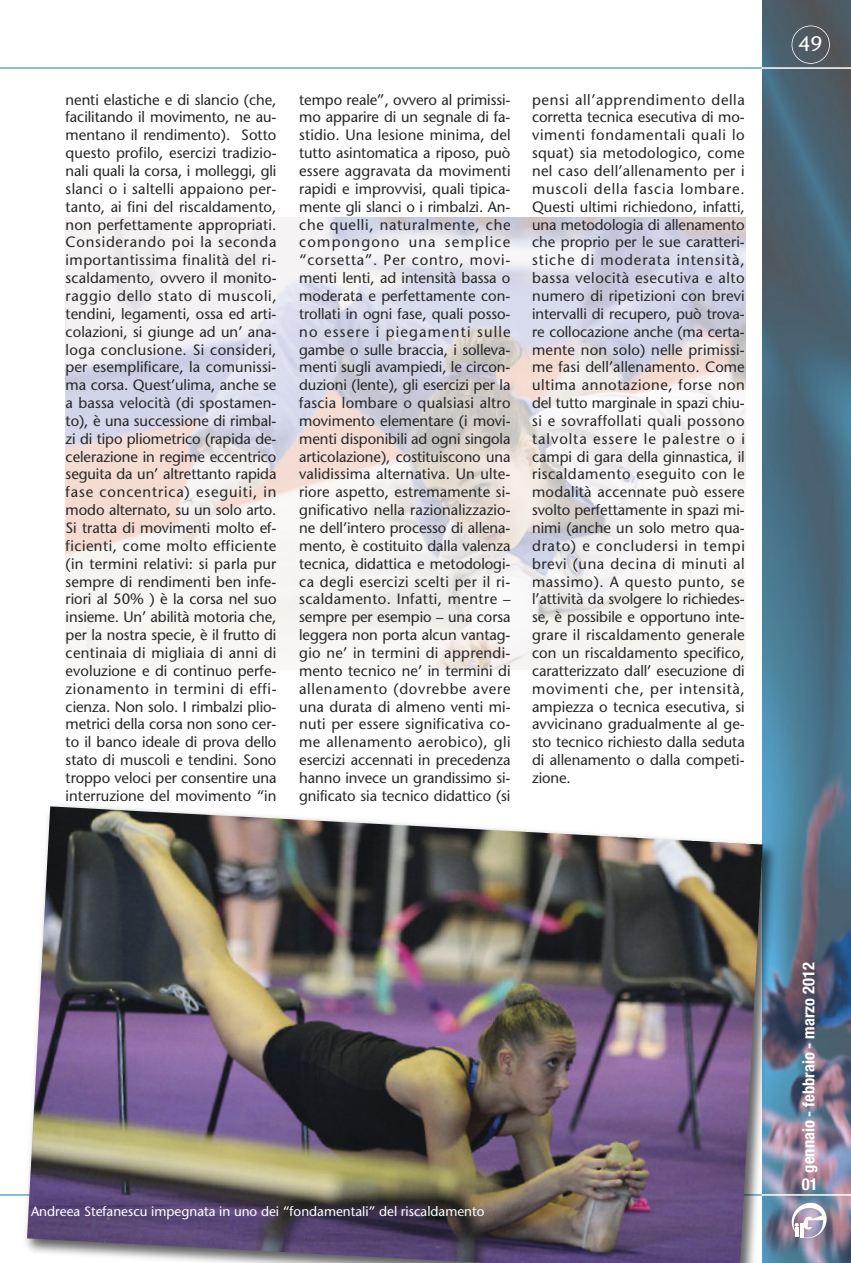
<style>
.page{position:relative;width:851px;height:1263px;background:#fff}
.page>*{position:absolute;margin:0;border:0;box-sizing:border-box;transform-origin:0 0}
.t1{font:21px "Stone Sans";color:#fff}
.t2{font:700 condensed 16.5px "Helvetica Neue";color:#fff}
.t3{font:15px/17.9px "Stone Sans";letter-spacing:-.005em;color:#272627;text-align:justify}
.t4{font:13.5px "Stone Sans";color:#fff}
</style>
<div class="page">
<img style="left:65px;top:218px;width:680px;height:452px">
<img style="left:762px;top:0;width:88px;height:1263px">
<div style="left:791px;top:26px;width:38px;height:38px;border:2px solid #fff;border-radius:50%"></div>
<hr style="left:1px;top:67px;width:849px;height:2px;background:#fff">
<hr style="left:0;top:67px;width:761px;height:2px;background:#62a5cb">
<svg style="left:791px;top:1203px;width:35px;height:35px"></svg>
<hr style="left:0;top:1194px;width:850px;height:2px;background:#fff">
<hr style="left:0;top:1194px;width:761px;height:2px;background:#62a5cb">
<img style="left:20px;top:799px;width:763px;height:464px">
<img style="left:27px;top:806px;width:735px;height:457px">
<p class="t3" style="left:66px;top:90px;width:212px">nenti elastiche e di slancio (che, facilitando il movimento, ne au&shy;mentano il rendimento). Sotto questo profilo, esercizi tradizio&shy;nali quali la corsa, i molleggi, gli slanci o i saltelli appaiono per&shy;tanto, ai fini del riscaldamento, non perfettamente appropriati.<br>Considerando poi la seconda importantissima finalità del ri&shy;scaldamento, ovvero il monito&shy;raggio dello stato di muscoli, tendini, legamenti, ossa ed arti&shy;colazioni, si giunge ad un’ ana&shy;loga conclusione. Si consideri, per esemplificare, la comunissi&shy;ma corsa. Quest’ulima, anche se a bassa velocità (di spostamen&shy;to), è una successione di rimbal&shy;zi di tipo pliometrico (rapida de&shy;celerazione in regime eccentrico seguita da un’ altrettanto rapida fase concentrica) eseguiti, in modo alternato, su un solo arto.<br>Si tratta di movimenti molto ef&shy;ficienti, come molto efficiente (in termini relativi: si parla pur sempre di rendimenti ben infe&shy;riori al 50% ) è la corsa nel suo insieme. Un’ abilità motoria che, per la nostra specie, è il frutto di centinaia di migliaia di anni di evoluzione e di continuo perfe&shy;zionamento in termini di effi&shy;cienza. Non solo. I rimbalzi plio&shy;metrici della corsa non sono cer&shy;to il banco ideale di prova dello stato di muscoli e tendini. Sono troppo veloci per consentire una interruzione del movimento “in</p>
<p class="t3" style="left:299px;top:90px;width:213px">tempo reale”, ovvero al primissi&shy;mo apparire di un segnale di fa&shy;stidio. Una lesione minima, del tutto asintomatica a riposo, può essere aggravata da movimenti rapidi e improvvisi, quali tipica&shy;mente gli slanci o i rimbalzi. An&shy;che quelli, naturalmente, che compongono una semplice “corsetta”. Per contro, movi&shy;menti lenti, ad intensità bassa o moderata e perfettamente con&shy;trollati in ogni fase, quali posso&shy;no essere i piegamenti sulle gambe o sulle braccia, i solleva&shy;menti sugli avampiedi, le circon&shy;duzioni (lente), gli esercizi per la fascia lombare o qualsiasi altro movimento elementare (i movi&shy;menti disponibili ad ogni singola articolazione), costituiscono una validissima alternativa. Un ulte&shy;riore aspetto, estremamente si&shy;gnificativo nella razionalizzazio&shy;ne dell’intero processo di allena&shy;mento, è costituito dalla valenza tecnica, didattica e metodologi&shy;ca degli esercizi scelti per il ri&shy;scaldamento. Infatti, mentre – sempre per esempio – una corsa leggera non porta alcun vantag&shy;gio ne’ in termini di apprendi&shy;mento tecnico ne’ in termini di allenamento (dovrebbe avere una durata di almeno venti mi&shy;nuti per essere significativa co&shy;me allenamento aerobico), gli esercizi accennati in precedenza hanno invece un grandissimo si&shy;gnificato sia tecnico didattico (si</p>
<p class="t3" style="left:532px;top:90px;width:214px">pensi all’apprendimento della corretta tecnica esecutiva di mo&shy;vimenti fondamentali quali lo squat) sia metodologico, come nel caso dell’allenamento per i muscoli della fascia lombare.<br>Questi ultimi richiedono, infatti, una metodologia di allenamento che proprio per le sue caratteri&shy;stiche di moderata intensità, bassa velocità esecutiva e alto numero di ripetizioni con brevi intervalli di recupero, può trova&shy;re collocazione anche (ma certa&shy;mente non solo) nelle primissi&shy;me fasi dell’allenamento. Come ultima annotazione, forse non del tutto marginale in spazi chiu&shy;si e sovraffollati quali possono talvolta essere le palestre o i campi di gara della ginnastica, il riscaldamento eseguito con le modalità accennate può essere svolto perfettamente in spazi mi&shy;nimi (anche un solo metro qua&shy;drato) e concludersi in tempi brevi (una decina di minuti al massimo). A questo punto, se l’attività da svolgere lo richiedes&shy;se, è possibile e opportuno inte&shy;grare il riscaldamento generale con un riscaldamento specifico, caratterizzato dall’ esecuzione di movimenti che, per intensità, ampiezza o tecnica esecutiva, si avvicinano gradualmente al ge&shy;sto tecnico richiesto dalla seduta di allenamento o dalla competi&shy;zione.</p>
<h1 class="t1" style="left:798px;top:31px;width:26px">49</h1>
<p class="t4" style="left:31px;top:1203px;width:455px">Andreea Stefanescu impegnata in uno dei “fondamentali” del riscaldamento</p>
<p class="t2" style="left:798px;top:1172px;width:212px;rotate:-90deg">gennaio - febbraio - marzo 2012</p>
<p class="t2" style="left:801px;top:1174px;width:17px">01</p>
</div>
